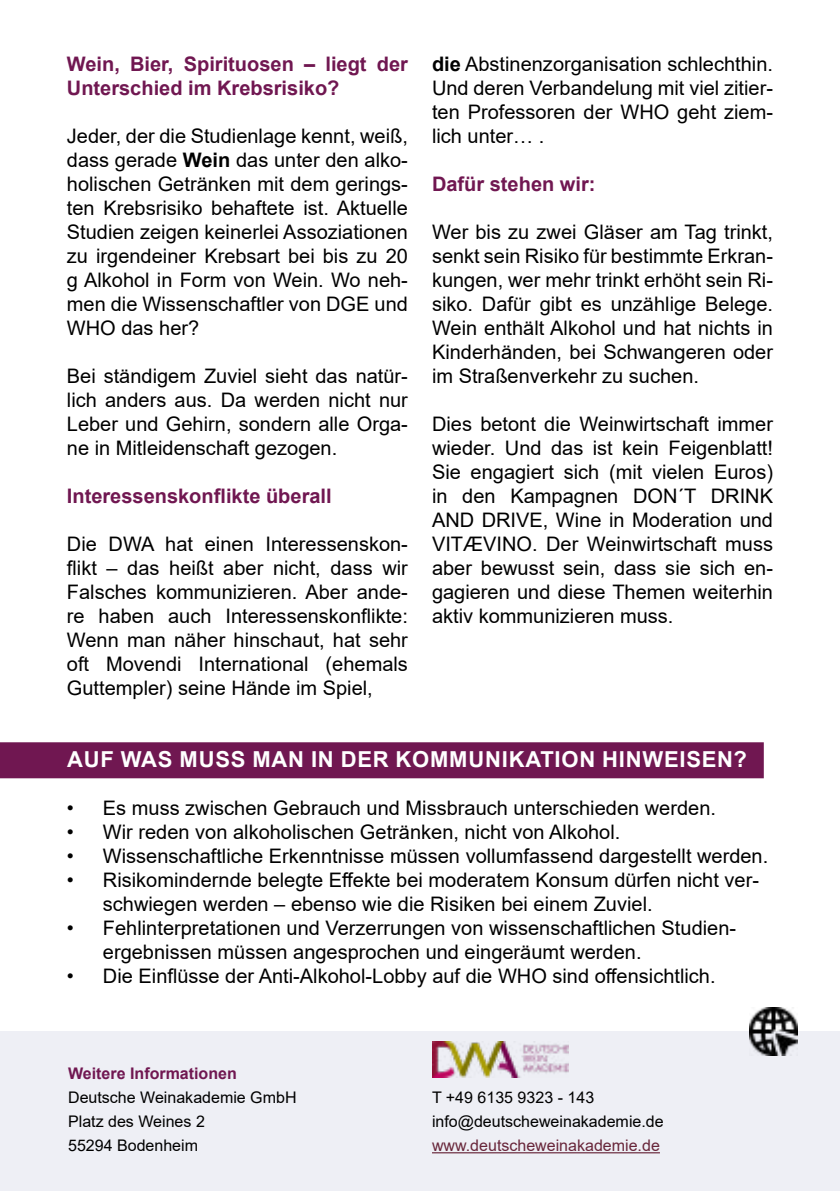
<style>
.page{position:relative;width:840px;height:1191px;background:#fff}
.page>*{position:absolute;margin:0;border:0;box-sizing:border-box;transform-origin:0 0}
.t1{font:700 22px "Arial";letter-spacing:.035em;color:#fff}
.t2{font:20px/24px "Arial";color:#000;text-align:justify}
.t3{font:700 20px/24px "Arial";color:#701751}
.t4{font:16px/24px "Arial";color:#000}
.t5{font:16px "Arial";color:#68263a}
.t6{font:700 16px "Arial";color:#701751}
.s1{font-weight:700}
</style>
<div class="page">
<div style="left:0;top:1031px;width:839px;height:160px;background:#eeeff5"></div>
<hr style="left:432px;top:1152px;width:227px;height:1px;background:#68263a">
<img style="left:432px;top:1041px;width:136px;height:36px">
<img style="left:749px;top:1007px;width:47px;height:48px">
<div style="left:0;top:742px;width:763px;height:36px;background:#701751"></div>
<p class="t3" style="left:67px;top:52px;width:342px">Wein, Bier, Spirituosen – liegt der<br>Unterschied im Krebsrisiko?</p>
<p class="t2" style="left:67px;top:124px;width:342px">Jeder, der die Studienlage kennt, weiß, dass gerade <span class="s1">Wein</span> das unter den alko&shy;holischen Getränken mit dem gerings&shy;ten Krebsrisiko behaftete ist. Aktuelle Studien zeigen keinerlei Assoziationen zu irgendeiner Krebsart bei bis zu 20 g Alkohol in Form von Wein. Wo neh&shy;men die Wissenschaftler von DGE und WHO das her?</p>
<p class="t2" style="left:67px;top:364px;width:342px">Bei ständigem Zuviel sieht das natür&shy;lich anders aus. Da werden nicht nur Leber und Gehirn, sondern alle Orga&shy;ne in Mitleidenschaft gezogen.</p>
<p class="t3" style="left:67px;top:484px;width:266px">Interessenskonflikte überall</p>
<p class="t2" style="left:67px;top:532px;width:342px">Die DWA hat einen Interessenskon&shy;flikt – das heißt aber nicht, dass wir Falsches kommunizieren. Aber ande&shy;re haben auch Interessenskonflikte:<br>Wenn man näher hinschaut, hat sehr oft Movendi International (ehemals Guttempler) seine Hände im Spiel,</p>
<p class="t2" style="left:432px;top:52px;width:342px"><span class="s1">die</span> Abstinenzorganisation schlechthin.<br>Und deren Verbandelung mit viel zitier&shy;ten Professoren der WHO geht ziem&shy;lich unter… .</p>
<p class="t3" style="left:432px;top:172px;width:165px">Dafür stehen wir:</p>
<p class="t2" style="left:432px;top:220px;width:342px">Wer bis zu zwei Gläser am Tag trinkt, senkt sein Risiko für bestimmte Erkran&shy;kungen, wer mehr trinkt erhöht sein Ri&shy;siko. Dafür gibt es unzählige Belege.<br>Wein enthält Alkohol und hat nichts in Kinderhänden, bei Schwangeren oder im Straßenverkehr zu suchen.</p>
<p class="t2" style="left:432px;top:412px;width:342px">Dies betont die Weinwirtschaft immer wieder. Und das ist kein Feigenblatt!<br>Sie engagiert sich (mit vielen Euros) in den Kampagnen DON´T DRINK AND DRIVE, Wine in Moderation und VITÆVINO. Der Weinwirtschaft muss aber bewusst sein, dass sie sich en&shy;gagieren und diese Themen weiterhin aktiv kommunizieren muss.</p>
<p class="t1" style="left:67px;top:743px;width:681px">AUF WAS MUSS MAN IN DER KOMMUNIKATION HINWEISEN?</p>
<p class="t2" style="left:67px;top:796px;width:650px">• Es muss zwischen Gebrauch und Missbrauch unterschieden werden.</p>
<p class="t2" style="left:67px;top:820px;width:554px">• Wir reden von alkoholischen Getränken, nicht von Alkohol.</p>
<p class="t2" style="left:67px;top:844px;width:702px">• Wissenschaftliche Erkenntnisse müssen vollumfassend dargestellt werden.</p>
<p class="t2" style="left:103px;top:868px;width:657px;text-indent:-36px">• Risikomindernde belegte Effekte bei moderatem Konsum dürfen nicht ver&shy;schwiegen werden – ebenso wie die Risiken bei einem Zuviel.</p>
<p class="t2" style="left:103px;top:916px;width:634px;text-indent:-36px">• Fehlinterpretationen und Verzerrungen von wissenschaftlichen Studien&shy;ergebnissen müssen angesprochen und eingeräumt werden.</p>
<p class="t2" style="left:67px;top:964px;width:650px">• Die Einflüsse der Anti-Alkohol-Lobby auf die WHO sind offensichtlich.</p>
<p class="t6" style="left:68px;top:1062px;width:170px">Weitere Informationen</p>
<p class="t4" style="left:68px;top:1085px;width:230px">Deutsche Weinakademie GmbH<br>Platz des Weines 2<br>55294 Bodenheim</p>
<p class="t4" style="left:432px;top:1085px;width:233px">T +49 6135 9323 - 143 info@deutscheweinakademie.de</p>
<p class="t5" style="left:432px;top:1134px;width:229px">www.deutscheweinakademie.de</p>
</div>
